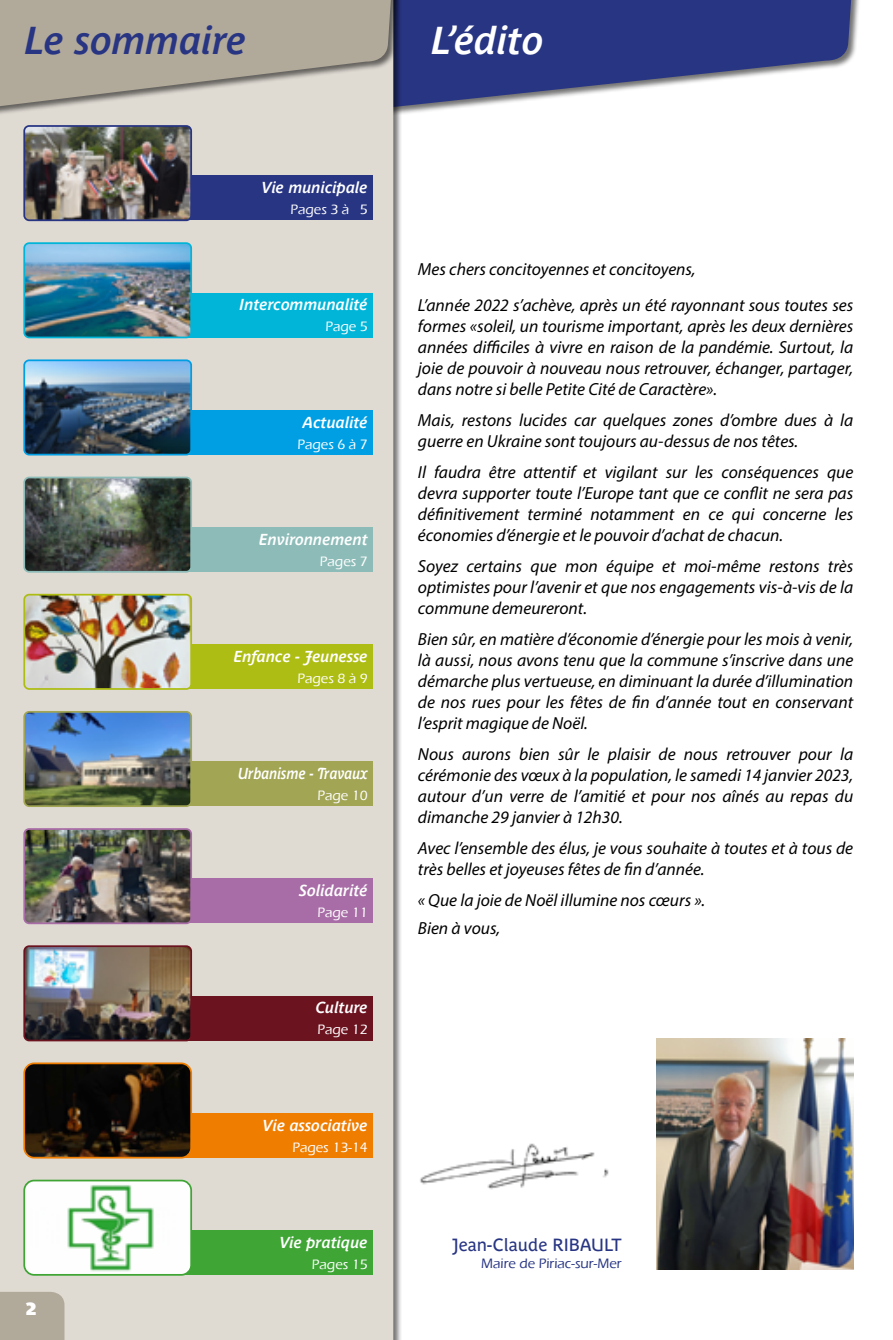
<style>
.page{position:relative;width:893px;height:1340px;background:#fff}
.page>*{position:absolute;margin:0;border:0;box-sizing:border-box;transform-origin:0 0}
.t1{font:italic 700 38.5px "Parisine Plus Std Gris";color:#283583}
.t2{font:italic 700 38.5px "Parisine Plus Std Gris";color:#fff}
.t3{font:italic 17.5px/21px "Myriad Pro";color:#000;text-align:justify}
.t4{font:17.5px "Parisine Plus Std";color:#283583}
.t5{font:700 17.5px "Parisine Plus Std Sombre";color:#fff}
.t6{font:italic 700 15.75px "Parisine Plus Std Gris";color:#fff}
.t7{font:italic 700 15.75px "Parisine Plus Std Gris";color:#fff;scale:.87 1}
.t8{font:500 14px "Eras ITC";color:#fff}
.t9{font:500 14px "Eras ITC";color:#283583}
</style>
<div class="page">
<div style="left:382px;top:0;width:479px;height:116px;background:#000;opacity:.55"></div>
<svg style="left:401px;top:0;width:452px;height:108px;fill:#283583"></svg>
<div style="left:0;top:117px;width:393px;height:1222px;background:#dfdad2"></div>
<div style="left:0;top:1291px;width:64px;height:48px;background:#b1a999"></div>
<div style="left:0;top:0;width:400px;height:117px;background:#000;opacity:.55"></div>
<svg style="left:0;top:0;width:393px;height:109px;background:#b6afa1"></svg>
<img style="left:420px;top:1143px;width:189px;height:47px">
<img style="left:656px;top:1038px;width:197px;height:231px">
<div style="left:166px;top:410px;width:207px;height:44px;background:#009fe3"></div>
<div style="left:166px;top:527px;width:207px;height:44px;background:#8dbcb8"></div>
<div style="left:166px;top:1112px;width:207px;height:45px;background:#ef7d00"></div>
<div style="left:166px;top:1229px;width:207px;height:45px;background:#3fa535"></div>
<img style="left:26px;top:362px;width:163px;height:90px">
<div style="left:23px;top:359px;width:169px;height:96px;border:2px solid #009fe3;border-radius:5px"></div>
<img style="left:24px;top:479px;width:167px;height:93px">
<div style="left:23px;top:476px;width:169px;height:96px;border:2px solid #8dbcb8;border-radius:5px"></div>
<img style="left:24px;top:1063px;width:167px;height:94px">
<div style="left:23px;top:1062px;width:169px;height:96px;border:2px solid #ef7d00;border-radius:10px"></div>
<img style="left:24px;top:1180px;width:167px;height:94px">
<div style="left:23px;top:1179px;width:169px;height:96px;border:2px solid #3fa535;border-radius:10px"></div>
<div style="left:167px;top:176px;width:206px;height:44px;background:#283583"></div>
<div style="left:166px;top:644px;width:207px;height:45px;background:#aebd14"></div>
<img style="left:24px;top:594px;width:167px;height:93px">
<div style="left:23px;top:594px;width:169px;height:96px;border:2px solid #aebd14;border-radius:5px"></div>
<img style="left:26px;top:128px;width:163px;height:90px">
<div style="left:23px;top:125px;width:169px;height:96px;border:2px solid #283583;border-radius:5px"></div>
<div style="left:166px;top:293px;width:207px;height:44px;background:#00b5d8"></div>
<img style="left:26px;top:245px;width:163px;height:90px">
<div style="left:23px;top:242px;width:169px;height:96px;border:2px solid #00b5d8;border-radius:5px"></div>
<div style="left:166px;top:878px;width:207px;height:45px;background:#a86da6"></div>
<img style="left:26px;top:831px;width:163px;height:90px">
<div style="left:23px;top:828px;width:169px;height:96px;border:2px solid #a86da6;border-radius:5px"></div>
<div style="left:166px;top:761px;width:207px;height:45px;background:#a1a554"></div>
<img style="left:26px;top:714px;width:163px;height:90px">
<div style="left:23px;top:711px;width:169px;height:96px;border:2px solid #a1a554;border-radius:5px"></div>
<div style="left:166px;top:995px;width:207px;height:45px;background:#6c1320"></div>
<img style="left:26px;top:948px;width:163px;height:90px">
<div style="left:23px;top:945px;width:169px;height:96px;border:2px solid #6c1320;border-radius:5px"></div>
<h1 class="t1" style="left:25px;top:18px;width:223px">Le sommaire</h1>
<h1 class="t2" style="left:432px;top:18px;width:114px">L’édito</h1>
<p class="t5" style="left:26px;top:1298px;width:12px">2</p>
<p class="t6" style="left:262px;top:179px;width:108px">Vie municipale</p>
<p class="t8" style="left:290px;top:202px;width:79px">Pages 3 à 5</p>
<p class="t6" style="left:240px;top:296px;width:130px">Intercommunalité</p>
<p class="t8" style="left:325px;top:319px;width:44px">Page 5</p>
<p class="t6" style="left:303px;top:413px;width:67px">Actualité</p>
<p class="t8" style="left:297px;top:436px;width:72px">Pages 6 à 7</p>
<p class="t6" style="left:259px;top:530px;width:110px">Environnement</p>
<p class="t8" style="left:320px;top:553px;width:49px">Pages 7</p>
<p class="t6" style="left:234px;top:647px;width:136px">Enfance - Jeunesse</p>
<p class="t8" style="left:297px;top:670px;width:72px">Pages 8 à 9</p>
<p class="t7" style="left:238px;top:764px;width:151px">Urbanisme - Travaux</p>
<p class="t8" style="left:317px;top:787px;width:52px">Page 10</p>
<p class="t6" style="left:299px;top:881px;width:70px">Solidarité</p>
<p class="t8" style="left:317px;top:904px;width:52px">Page 11</p>
<p class="t6" style="left:316px;top:998px;width:53px">Culture</p>
<p class="t8" style="left:317px;top:1021px;width:52px">Page 12</p>
<p class="t6" style="left:263px;top:1116px;width:107px">Vie associative</p>
<p class="t8" style="left:292px;top:1139px;width:77px">Pages 13-14</p>
<p class="t6" style="left:279px;top:1233px;width:90px">Vie pratique</p>
<p class="t8" style="left:312px;top:1256px;width:57px">Pages 15</p>
<p class="t3" style="left:418px;top:251px;width:437px;line-height:35.9px">Mes chers concitoyennes et concitoyens,<br>L’année 2022 s’achève, après un été rayonnant sous toutes ses</p>
<p class="t3" style="left:418px;top:315px;width:437px">formes «soleil, un tourisme important, après les deux dernières années difficiles à vivre en raison de la pandémie. Surtout, la joie de pouvoir à nouveau nous retrouver, échanger, partager, dans notre si belle Petite Cité de Caractère».</p>
<p class="t3" style="left:418px;top:409px;width:437px">Mais, restons lucides car quelques zones d’ombre dues à la guerre en Ukraine sont toujours au-dessus de nos têtes.</p>
<p class="t3" style="left:418px;top:461px;width:437px">Il faudra être attentif et vigilant sur les conséquences que devra supporter toute l’Europe tant que ce conflit ne sera pas définitivement terminé notamment en ce qui concerne les économies d’énergie et le pouvoir d’achat de chacun.</p>
<p class="t3" style="left:418px;top:555px;width:437px">Soyez certains que mon équipe et moi-même restons très optimistes pour l’avenir et que nos engagements vis-à-vis de la commune demeureront.</p>
<p class="t3" style="left:418px;top:628px;width:437px">Bien sûr, en matière d’économie d’énergie pour les mois à venir, là aussi, nous avons tenu que la commune s’inscrive dans une démarche plus vertueuse, en diminuant la durée d’illumination de nos rues pour les fêtes de fin d’année tout en conservant l’esprit magique de Noël.</p>
<p class="t3" style="left:418px;top:743px;width:437px">Nous aurons bien sûr le plaisir de nous retrouver pour la cérémonie des vœux à la population, le samedi 14 janvier 2023, autour d’un verre de l’amitié et pour nos aînés au repas du dimanche 29 janvier à 12h30.</p>
<p class="t3" style="left:418px;top:837px;width:437px">Avec l’ensemble des élus, je vous souhaite à toutes et à tous de très belles et joyeuses fêtes de fin d’année.</p>
<p class="t3" style="left:418px;top:885px;width:289px;line-height:28.3px">« Que la joie de Noël illumine nos cœurs ».<br>Bien à vous,</p>
<p class="t4" style="left:452px;top:1234px;width:171px">Jean-Claude RIBAULT</p>
<p class="t9" style="left:481px;top:1255px;width:142px">Maire de Piriac-sur-Mer</p>
</div>
